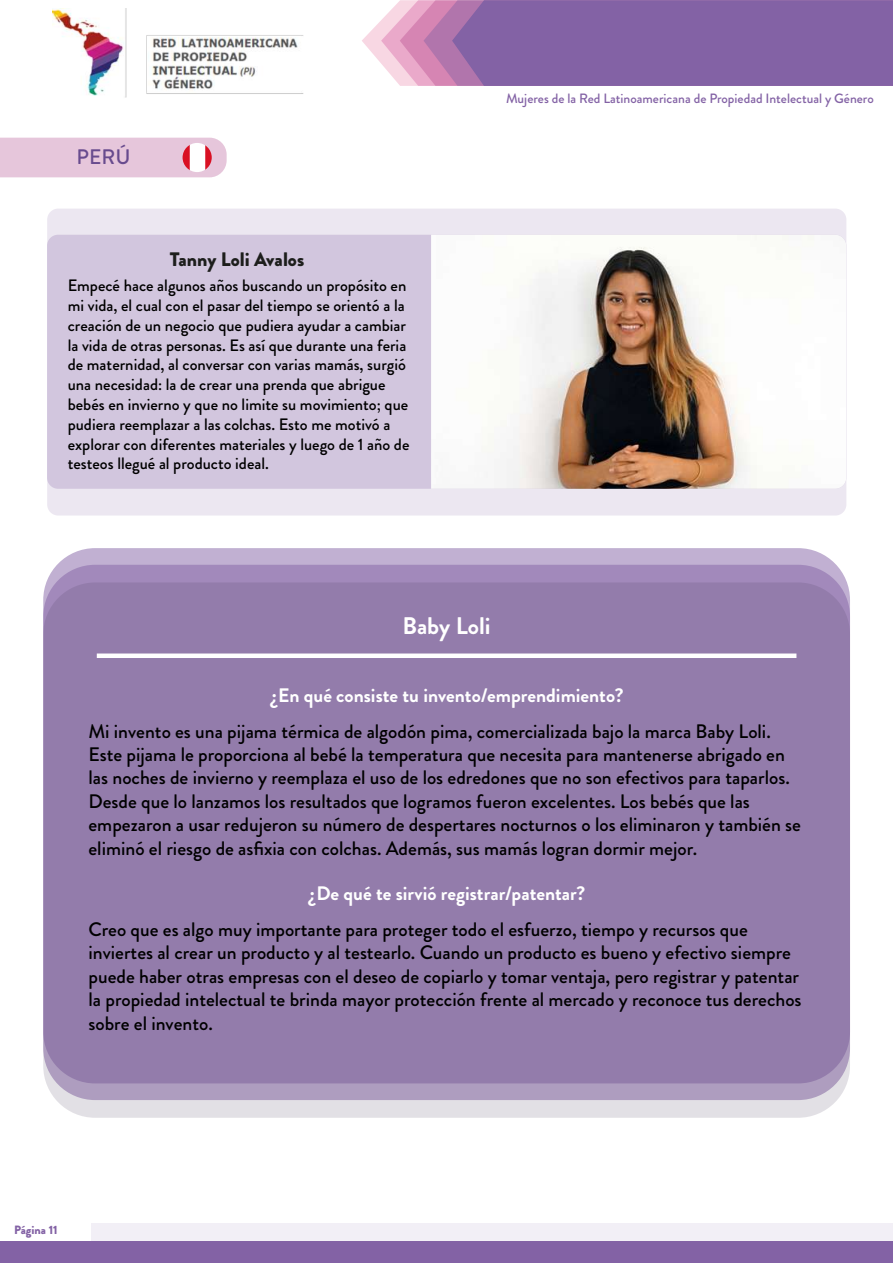
<style>
.page{position:relative;width:893px;height:1263px;background:#fff}
.page>*{position:absolute;margin:0;border:0;box-sizing:border-box;transform-origin:0 0}
.t1{font:700 24px "Brandon Grotesque";color:#fff}
.t2{font:500 21px "Brandon Grotesque";color:#684b8e}
.t3{font:500 19.5px/23.4px "Brandon Grotesque";color:#000}
.t4{font:700 19.5px "Brandon Grotesque";color:#fff}
.t5{font:900 19.5px "Brandon Grotesque";color:#1d1e1c}
.t6{font:500 16.5px/19.8px "Brandon Grotesque";color:#000}
.t7{font:500 13.5px "Brandon Grotesque";color:#8362a5}
.t8{font:900 12px "Brandon Grotesque";color:#8362a5}
</style>
<div class="page">
<div style="left:0;top:138px;width:227px;height:39px;background:#e6c6db"></div>
<div style="left:47px;top:209px;width:799px;height:307px;background:#ece7f1;border-radius:11px"></div>
<svg style="left:362px;top:21px;width:19px;height:42px"></svg>
<svg style="left:43px;top:548px;width:807px;height:535px;background:#b19cc6"></svg>
<div style="left:43px;top:582px;width:807px;height:536px;background:#937cab;border-radius:52px"></div>
<svg style="left:381px;top:0;width:512px;height:86px;background:#916ba9"></svg>
<div style="left:0;top:1241px;width:893px;height:22px;background:#8362a5"></div>
<div style="left:91px;top:1223px;width:802px;height:18px;background:#f2eff6"></div>
<div style="left:47px;top:235px;width:799px;height:254px;background:#d2c6de;border-radius:11px"></div>
<div style="left:97px;top:653px;width:699px;height:5px;background:#fff"></div>
<img style="left:53px;top:9px;width:251px;height:89px">
<img style="left:431px;top:235px;width:415px;height:254px">
<img style="left:183px;top:143px;width:29px;height:29px;border-radius:15px">
<p class="t2" style="left:77px;top:143px;width:55px">PERÚ</p>
<p class="t5" style="left:170px;top:245px;width:136px">Tanny Loli Avalos</p>
<p class="t6" style="left:68px;top:276px;width:343px">Empecé hace algunos años buscando un propósito en mi vida, el cual con el pasar del tiempo se orientó a la creación de un negocio que pudiera ayudar a cambiar la vida de otras personas. Es así que durante una feria de maternidad, al conversar con varias mamás, surgió una necesidad: la de crear una prenda que abrigue bebés en invierno y que no limite su movimiento; que pudiera reemplazar a las colchas. Esto me motivó a explorar con diferentes materiales y luego de 1 año de testeos llegué al producto ideal.</p>
<p class="t7" style="left:506px;top:89px;width:369px">Mujeres de la Red Latinoamericana de Propiedad Intelectual y Género</p>
<p class="t1" style="left:403px;top:609px;width:90px">Baby Loli</p>
<p class="t4" style="left:270px;top:681px;width:355px">¿En qué consiste tu invento/emprendimiento?</p>
<p class="t3" style="left:89px;top:719px;width:714px">Mi invento es una pijama térmica de algodón pima, comercializada bajo la marca Baby Loli.<br>Este pijama le proporciona al bebé la temperatura que necesita para mantenerse abrigado en las noches de invierno y reemplaza el uso de los edredones que no son efectivos para taparlos.<br>Desde que lo lanzamos los resultados que logramos fueron excelentes. Los bebés que las empezaron a usar redujeron su número de despertares nocturnos o los eliminaron y también se eliminó el riesgo de asfixia con colchas. Además, sus mamás logran dormir mejor.</p>
<p class="t4" style="left:308px;top:879px;width:279px">¿De qué te sirvió registrar/patentar?</p>
<p class="t3" style="left:89px;top:918px;width:715px">Creo que es algo muy importante para proteger todo el esfuerzo, tiempo y recursos que inviertes al crear un producto y al testearlo. Cuando un producto es bueno y efectivo siempre puede haber otras empresas con el deseo de copiarlo y tomar ventaja, pero registrar y patentar la propiedad intelectual te brinda mayor protección frente al mercado y reconoce tus derechos sobre el invento.</p>
<p class="t8" style="left:14px;top:1222px;width:45px">Página 11</p>
</div>
